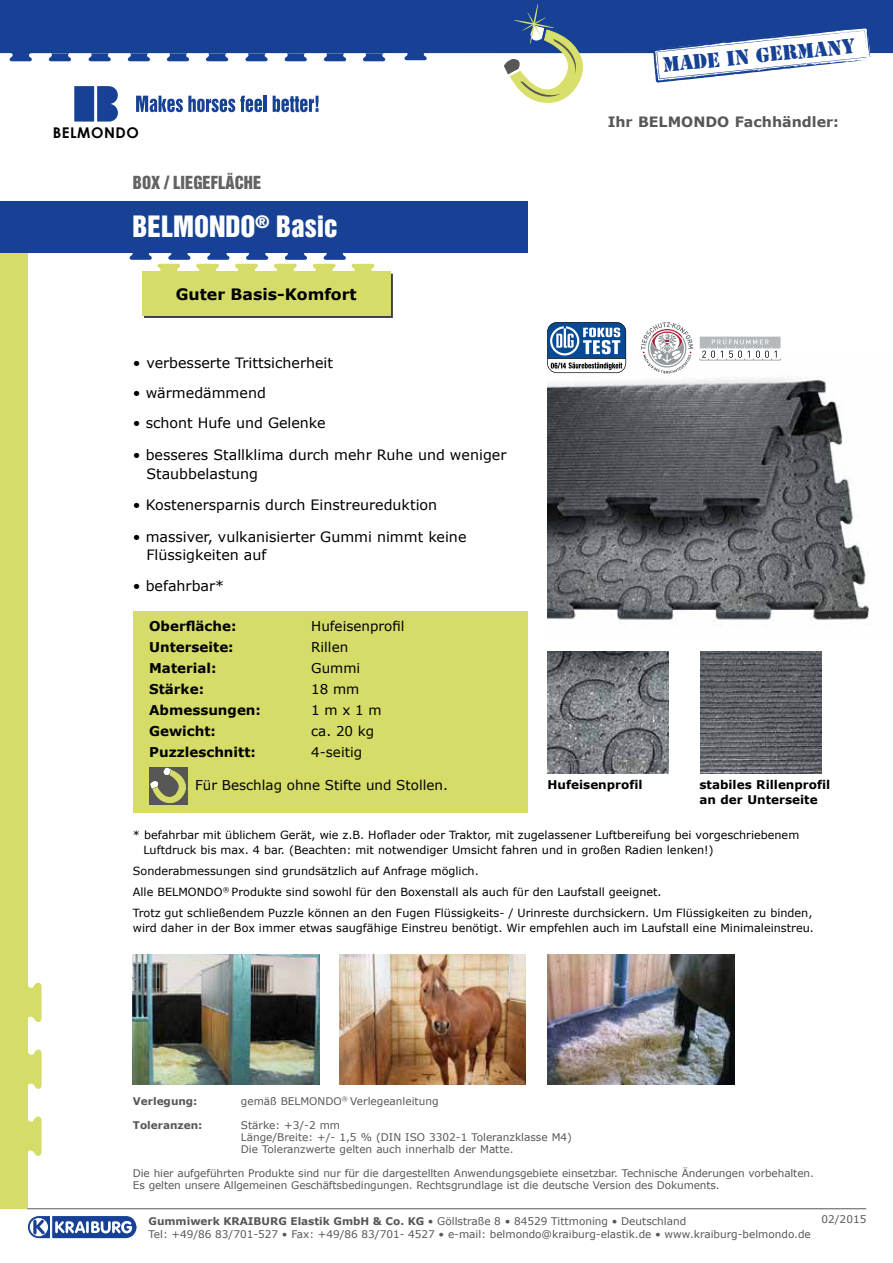
<style>
.page{position:relative;width:893px;height:1263px;background:#fff}
.page>*{position:absolute;margin:0;border:0;box-sizing:border-box;transform-origin:0 0}
.t1{font:27px "Helvetica Inserat LT";color:#fff}
.t2{font:19.35px "Stamp Plain";color:#164194}
.t3{font:16.5px "Helvetica Inserat LT";color:#646363}
.t4{font:700 15.75px "Verdana";color:#000}
.t5{font:700 14.7px "Century Gothic";letter-spacing:.04em;color:#000}
.t6{font:14.25px/18.8px "Verdana";color:#000}
.t7{font:700 14.25px "Verdana";color:#575756}
.t8{font:13.5px "Verdana";color:#000}
.t9{font:700 13.5px "Verdana";color:#000}
.t10{font:700 12px/15px "Verdana";color:#000}
.t11{font:11.25px/21px "Verdana";color:#000}
.t12{font:10.5px/12px "Verdana";letter-spacing:-.01em;color:#575756}
.t13{font:700 10.5px "Verdana";color:#575756}
.s1{font-weight:700}
</style>
<div class="page">
<div style="left:0;top:201px;width:27px;height:1008px;background:#d5dc68"></div>
<svg style="left:27px;top:1034px;width:15px;height:55px"></svg>
<svg style="left:27px;top:1101px;width:15px;height:55px"></svg>
<svg style="left:27px;top:967px;width:15px;height:55px"></svg>
<div style="left:133px;top:611px;width:395px;height:201px;background:#d5dc68"></div>
<img style="left:547px;top:352px;width:322px;height:271px">
<img style="left:547px;top:652px;width:122px;height:121px">
<img style="left:700px;top:652px;width:122px;height:121px">
<img style="left:340px;top:954px;width:186px;height:131px">
<img style="left:133px;top:954px;width:187px;height:130px">
<svg style="left:27px;top:1215px;width:110px;height:24px"></svg>
<div style="left:0;top:201px;width:528px;height:51px;background:#164194"></div>
<div style="left:144px;top:274px;width:249px;height:44px;background:#404040"></div>
<div style="left:142px;top:271px;width:249px;height:45px;background:#d5dc68"></div>
<svg style="left:130px;top:252px;width:244px;height:19px"></svg>
<svg style="left:0;top:0;width:893px;height:61px;background:#264e9b"></svg>
<svg style="left:136px;top:96px;width:126px;height:16px"></svg>
<hr style="left:264px;top:96px;width:3px;height:16px;background:#164194">
<svg style="left:273px;top:96px;width:45px;height:16px"></svg>
<svg style="left:74px;top:86px;width:44px;height:36px;background:#355aa2"></svg>
<svg style="left:504px;top:4px;width:79px;height:99px"></svg>
<svg style="left:652px;top:26px;width:220px;height:57px"></svg>
<img style="left:547px;top:954px;width:187px;height:131px">
<svg style="left:547px;top:322px;width:79px;height:51px"></svg>
<svg style="left:639px;top:322px;width:146px;height:55px"></svg>
<div style="left:149px;top:767px;width:39px;height:37px;background:#575756"></div>
<svg style="left:151px;top:768px;width:35px;height:36px"></svg>
<hr style="left:27px;top:1208px;width:839px;height:1px;background:#575756">
<h3 class="t5" style="left:53px;top:121px;width:88px">BELMONDO</h3>
<h3 class="t3" style="left:133px;top:173px;width:130px">BOX / LIEGEFLÄCHE</h3>
<h1 class="t1" style="left:133px;top:211px;width:207px">BELMONDO<sup>®</sup> Basic</h1>
<h3 class="t4" style="left:176px;top:284px;width:183px">Guter Basis-Komfort</h3>
<h3 class="t6" style="left:133px;top:353px;width:202px">• verbesserte Trittsicherheit</h3>
<h3 class="t6" style="left:133px;top:383px;width:135px">• wärmedämmend</h3>
<h3 class="t6" style="left:133px;top:413px;width:194px">• schont Hufe und Gelenke</h3>
<h3 class="t6" style="left:146px;top:445px;width:362px;text-indent:-13px">• besseres Stallklima durch mehr Ruhe und weniger<br>Staubbelastung</h3>
<h3 class="t6" style="left:133px;top:496px;width:306px">• Kostenersparnis durch Einstreureduktion</h3>
<h3 class="t6" style="left:146px;top:528px;width:322px;line-height:18px;text-indent:-13px">• massiver, vulkanisierter Gummi nimmt keine<br>Flüssigkeiten auf</h3>
<h3 class="t6" style="left:133px;top:577px;width:93px">• befahrbar*</h3>
<p class="t9" style="left:149px;top:617px;width:89px">Oberfläche:</p>
<p class="t8" style="left:311px;top:617px;width:95px">Hufeisenprofil</p>
<p class="t9" style="left:149px;top:638px;width:86px">Unterseite:</p>
<p class="t8" style="left:311px;top:638px;width:39px">Rillen</p>
<p class="t9" style="left:149px;top:659px;width:69px">Material:</p>
<p class="t8" style="left:311px;top:659px;width:50px">Gummi</p>
<p class="t9" style="left:149px;top:680px;width:56px">Stärke:</p>
<p class="t8" style="left:311px;top:680px;width:50px">18 mm</p>
<p class="t9" style="left:149px;top:701px;width:113px">Abmessungen:</p>
<p class="t8" style="left:311px;top:701px;width:72px">1 m x 1 m</p>
<p class="t9" style="left:149px;top:722px;width:68px">Gewicht:</p>
<p class="t8" style="left:311px;top:722px;width:65px">ca. 20 kg</p>
<p class="t9" style="left:149px;top:743px;width:108px">Puzzleschnitt:</p>
<p class="t8" style="left:311px;top:743px;width:52px">4-seitig</p>
<p class="t8" style="left:195px;top:776px;width:254px">Für Beschlag ohne Stifte und Stollen.</p>
<h2 class="t2" style="left:661px;top:53px;width:195px;rotate:-6deg">Made in Germany</h2>
<h3 class="t7" style="left:608px;top:111px;width:233px">Ihr BELMONDO Fachhändler:</h3>
<p class="t10" style="left:547px;top:777px;width:97px">Hufeisenprofil</p>
<p class="t10" style="left:699px;top:777px;width:132px">stabiles Rillenprofil an der Unterseite</p>
<p class="t11" style="left:143px;top:827px;width:657px;line-height:15px;text-indent:-10px">* befahrbar mit üblichem Gerät, wie z.B. Hoflader oder Traktor, mit zugelassener Luftbereifung bei vorgeschriebenem<br>Luftdruck bis max. 4 bar. (Beachten: mit notwendiger Umsicht fahren und in großen Radien lenken!)</p>
<p class="t11" style="left:133px;top:860px;width:681px">Sonderabmessungen sind grundsätzlich auf Anfrage möglich.<br>Alle BELMONDO<sup>®</sup> Produkte sind sowohl für den Boxenstall als auch für den Laufstall geeignet.<br>Trotz gut schließendem Puzzle können an den Fugen Flüssigkeits- / Urinreste durchsickern. Um Flüssigkeiten zu binden,</p>
<p class="t11" style="left:133px;top:917px;width:682px">wird daher in der Box immer etwas saugfähige Einstreu benötigt. Wir empfehlen auch im Laufstall eine Minimaleinstreu.</p>
<p class="t13" style="left:133px;top:1093px;width:66px">Verlegung:</p>
<p class="t12" style="left:241px;top:1095px;width:199px">gemäß BELMONDO<sup>®</sup> Verlegeanleitung</p>
<p class="t13" style="left:133px;top:1117px;width:71px">Toleranzen:</p>
<p class="t12" style="left:241px;top:1119px;width:333px">Stärke: +3/-2 mm<br>Länge/Breite: +/- 1,5 % (DIN ISO 3302-1 Toleranzklasse M4)<br>Die Toleranzwerte gelten auch innerhalb der Matte.</p>
<p class="t12" style="left:133px;top:1167px;width:682px">Die hier aufgeführten Produkte sind nur für die dargestellten Anwendungsgebiete einsetzbar. Technische Änderungen vorbehalten.<br>Es gelten unsere Allgemeinen Geschäftsbedingungen. Rechtsgrundlage ist die deutsche Version des Dokuments.</p>
<p class="t12" style="left:149px;top:1215px;width:664px;line-height:12.6px"><span class="s1">Gummiwerk KRAIBURG Elastik GmbH &amp; Co. KG</span> • Göllstraße 8 • 84529 Tittmoning • Deutschland<br>Tel: +49/86 83/701-527 • Fax: +49/86 83/701- 4527 • e-mail: belmondo@kraiburg-elastik.de • www.kraiburg-belmondo.de</p>
<p class="t12" style="left:821px;top:1213px;width:46px">02/2015</p>
</div>
